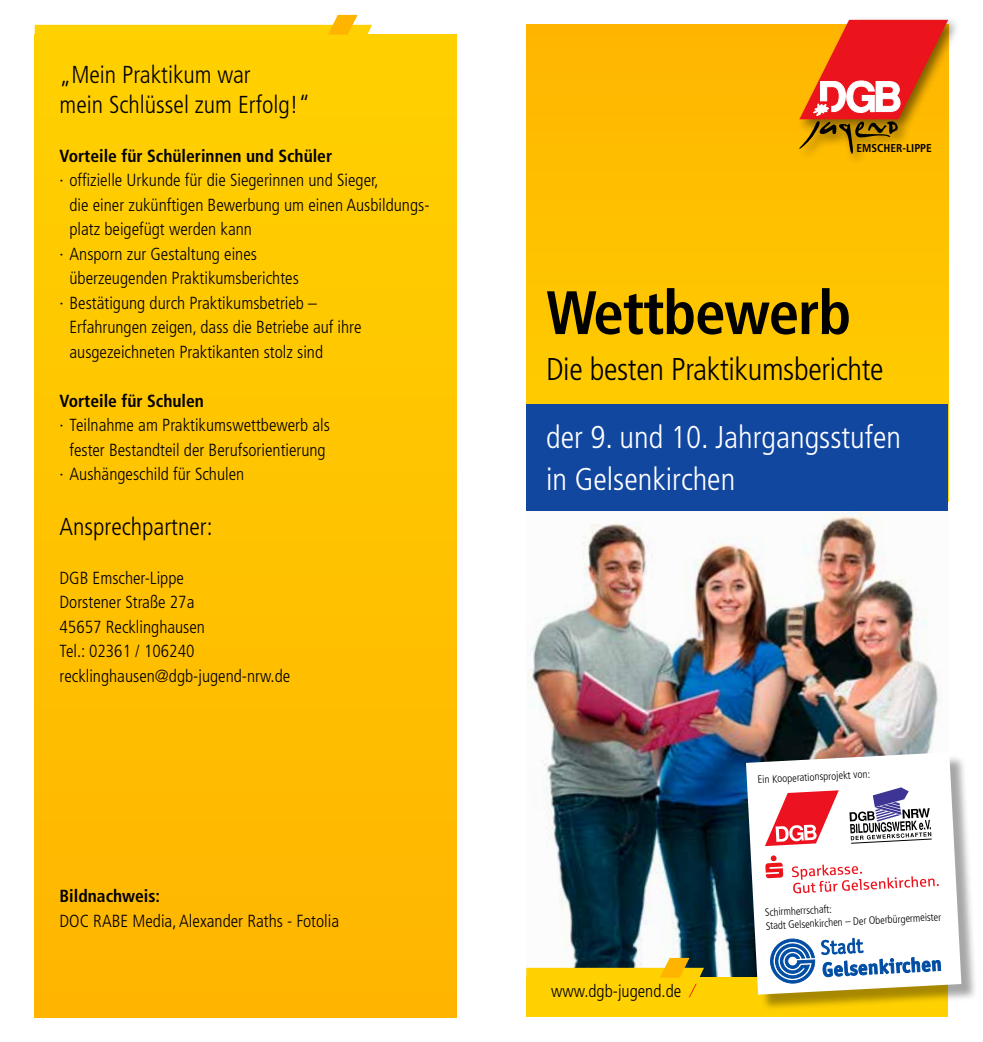
<style>
.page{position:relative;width:983px;height:1042px;background:#fff}
.page>*{position:absolute;margin:0;border:0;box-sizing:border-box;transform-origin:0 0}
.t1{font:700 condensed 61.25px "Frutiger";letter-spacing:-.02em;color:#000}
.t2{font:300 condensed 31.5px/42px "Frutiger";color:#fff}
.t3{font:300 condensed 31.5px "Frutiger";letter-spacing:-.01em;color:#000}
.t4{font:300 condensed 24.5px/29.8px "Frutiger";color:#000}
.t5{font:300 condensed 17.5px/24.5px "Frutiger";color:#000}
.t6{font:700 condensed 17.5px "Frutiger";color:#000}
.t7{font:700 condensed 11.38px "Frutiger";color:#000}
.t8{font:300 condensed 10.85px/13.5px "Frutiger";color:#000}
</style>
<div class="page">
<div style="left:526px;top:25px;width:421px;height:476px;background:#ffc200"></div>
<img style="left:527px;top:511px;width:412px;height:466px">
<div style="left:526px;top:977px;width:421px;height:40px;background:#ffd100"></div>
<svg style="left:689px;top:983px;width:7px;height:14px"></svg>
<svg style="left:526px;top:958px;width:177px;height:19px"></svg>
<div style="left:35px;top:35px;width:421px;height:982px;background:linear-gradient(to right,#ffc300,#ffc300)"></div>
<svg style="left:35px;top:15px;width:337px;height:20px"></svg>
<div style="left:526px;top:405px;width:422px;height:106px;background:#1247a0"></div>
<div style="left:795px;top:15px;width:166px;height:152px;background:#000;opacity:.5"></div>
<svg style="left:798px;top:20px;width:149px;height:136px"></svg>
<div style="left:748px;top:754px;width:229px;height:257px;background:#000;opacity:.35"></div>
<svg style="left:745px;top:752px;width:216px;height:242px"></svg>
<svg style="left:768px;top:937px;width:173px;height:47px"></svg>
<svg style="left:754px;top:782px;width:184px;height:111px"></svg>
<h3 class="t4" style="left:60px;top:60px;width:252px">„Mein Praktikum war<br>mein Schlüssel zum Erfolg!“</h3>
<p class="t6" style="left:60px;top:145px;width:274px">Vorteile für Schülerinnen und Schüler</p>
<p class="t5" style="left:60px;top:168px;width:320px">· offizielle Urkunde für die Siegerinnen und Sieger,</p>
<p class="t5" style="left:69px;top:193px;width:361px">die einer zukünftigen Bewerbung um einen Ausbildungs-</p>
<p class="t5" style="left:69px;top:217px;width:184px">platz beigefügt werden kann</p>
<p class="t5" style="left:60px;top:242px;width:199px">· Ansporn zur Gestaltung eines</p>
<p class="t5" style="left:69px;top:266px;width:231px">überzeugenden Praktikumsberichtes</p>
<p class="t5" style="left:60px;top:291px;width:259px">· Bestätigung durch Praktikumsbetrieb –</p>
<p class="t5" style="left:69px;top:315px;width:293px">Erfahrungen zeigen, dass die Betriebe auf ihre</p>
<p class="t5" style="left:69px;top:340px;width:255px">ausgezeichneten Praktikanten stolz sind</p>
<p class="t6" style="left:60px;top:390px;width:146px">Vorteile für Schulen</p>
<p class="t5" style="left:60px;top:413px;width:272px">· Teilnahme am Praktikumswettbewerb als</p>
<p class="t5" style="left:69px;top:438px;width:258px">fester Bestandteil der Berufsorientierung</p>
<p class="t5" style="left:60px;top:462px;width:186px">· Aushängeschild für Schulen</p>
<h3 class="t4" style="left:60px;top:511px;width:154px">Ansprechpartner:</h3>
<p class="t5" style="left:60px;top:565px;width:232px">DGB Emscher-Lippe<br>Dorstener Straße 27a<br>45657 Recklinghausen<br>Tel.: 02361 / 106240 recklinghausen@dgb-jugend-nrw.de</p>
<p class="t6" style="left:60px;top:885px;width:102px">Bildnachweis:</p>
<p class="t5" style="left:60px;top:908px;width:281px">DOC RABE Media, Alexander Raths - Fotolia</p>
<p class="t7" style="left:856px;top:141px;width:77px">EMSCHER-LIPPE</p>
<h1 class="t1" style="left:546px;top:276px;width:306px">Wettbewerb</h1>
<h2 class="t3" style="left:546px;top:351px;width:339px">Die besten Praktikumsberichte</h2>
<h2 class="t2" style="left:546px;top:417px;width:356px">der 9. und 10. Jahrgangsstufen in Gelsenkirchen</h2>
<p class="t8" style="left:757px;top:773px;width:114px;rotate:-3deg">Ein Kooperationsprojekt von:</p>
<p class="t5" style="left:551px;top:979px;width:132px">www.dgb-jugend.de</p>
<p class="t8" style="left:764px;top:906px;width:177px;rotate:-3deg">Schirmherrschaft:<br>Stadt Gelsenkirchen – Der Oberbürgermeister</p>
</div>
